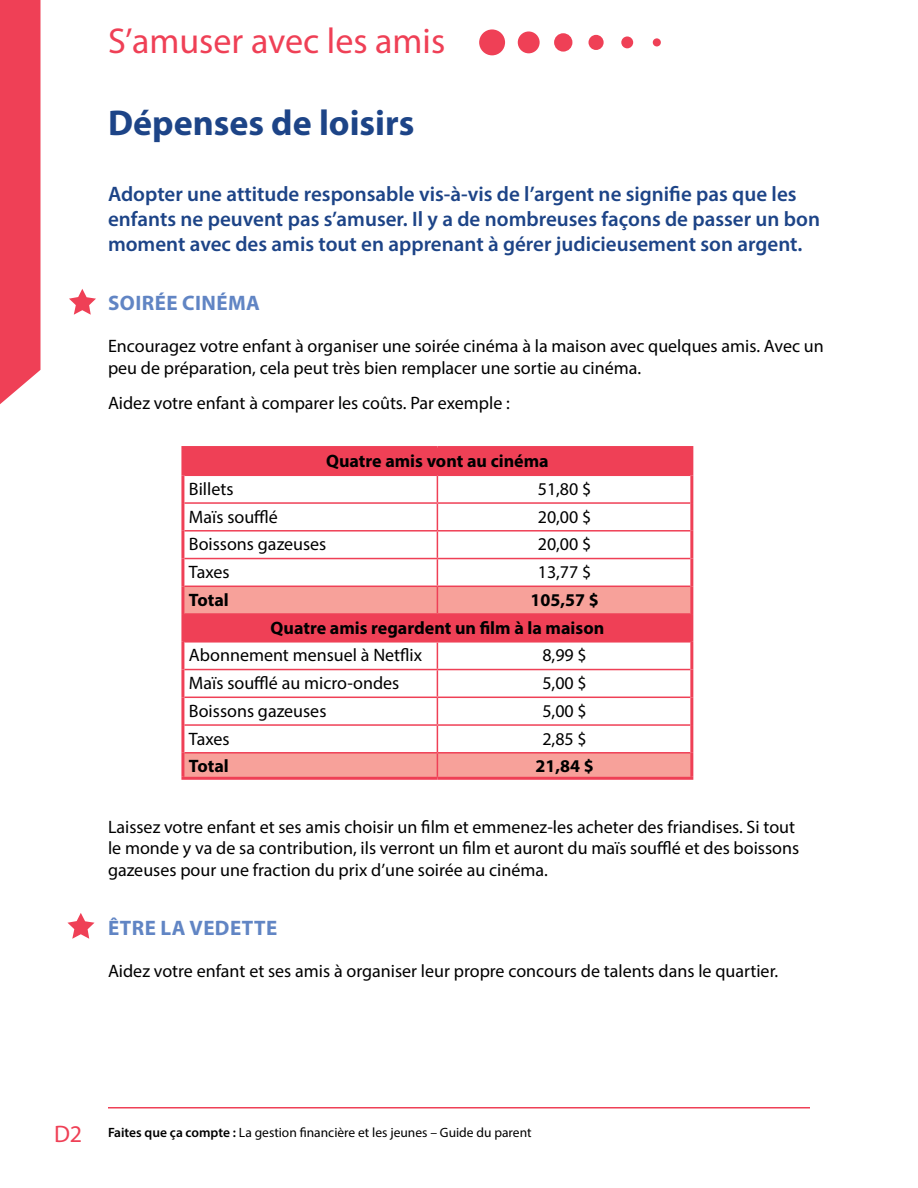
<style>
.page{position:relative;width:918px;height:1188px;background:#fff}
.page>*{position:absolute;margin:0;border:0;box-sizing:border-box;transform-origin:0 0}
.t1{font:36px "Myriad Pro";color:#ef4056}
.Lesson_Title{font:700 36px "Myriad Pro";color:#1d4487}
.Lesson_Intro{font:600 21px/25.2px "Myriad Pro";color:#1d4487}
.Lesson_Heading{font:700 21px "Myriad Pro";letter-spacing:.02em;color:#6185c4}
.t2{font:18px/21.6px "Myriad Pro";color:#000}
.t3{font:700 18px "Myriad Pro";color:#000}
.t4{font:13.5px "Myriad Pro";color:#000}
.s1{font-size:24px;color:#ef4056}
.s2{font-weight:600}
</style>
<div class="page">
<div style="left:0;top:0;width:40px;height:404px;background:#ef4056"></div>
<hr style="left:108px;top:1107px;width:702px;height:1px;background:#ef4056">
<div style="left:479px;top:29px;width:26px;height:26px;background:#ef4056;border-radius:50%"></div>
<div style="left:518px;top:31px;width:22px;height:22px;background:#ef4056;border-radius:50%"></div>
<div style="left:554px;top:33px;width:18px;height:19px;background:#ef4056;border-radius:50%"></div>
<div style="left:589px;top:35px;width:15px;height:15px;background:#ef4056;border-radius:50%"></div>
<div style="left:621px;top:36px;width:12px;height:12px;background:#ef4056;border-radius:50%"></div>
<div style="left:653px;top:38px;width:8px;height:8px;background:#ef4056;border-radius:50%"></div>
<svg style="left:69px;top:289px;width:27px;height:26px"></svg>
<svg style="left:67px;top:913px;width:28px;height:26px"></svg>
<svg style="left:184px;top:449px;width:506px;height:137px"></svg>
<svg style="left:184px;top:587px;width:506px;height:190px"></svg>
<hr style="left:184px;top:475px;width:253px;height:1px;background:#ef4056">
<hr style="left:437px;top:475px;width:253px;height:1px;background:#ef4056">
<hr style="left:184px;top:502px;width:253px;height:2px;background:#ef4056">
<hr style="left:437px;top:502px;width:253px;height:2px;background:#ef4056">
<hr style="left:184px;top:530px;width:253px;height:2px;background:#ef4056">
<hr style="left:437px;top:530px;width:253px;height:2px;background:#ef4056">
<hr style="left:184px;top:558px;width:253px;height:1px;background:#ef4056">
<hr style="left:437px;top:558px;width:253px;height:1px;background:#ef4056">
<hr style="left:184px;top:586px;width:253px;height:1px;background:#ef4056">
<hr style="left:437px;top:586px;width:253px;height:1px;background:#ef4056">
<svg style="left:437px;top:476px;width:1px;height:137px"></svg>
<hr style="left:184px;top:613px;width:253px;height:2px;background:#ef4056">
<hr style="left:437px;top:613px;width:253px;height:2px;background:#ef4056">
<hr style="left:184px;top:641px;width:253px;height:2px;background:#ef4056">
<hr style="left:437px;top:641px;width:253px;height:2px;background:#ef4056">
<hr style="left:184px;top:669px;width:253px;height:1px;background:#ef4056">
<hr style="left:437px;top:669px;width:253px;height:1px;background:#ef4056">
<hr style="left:184px;top:697px;width:253px;height:1px;background:#ef4056">
<hr style="left:437px;top:697px;width:253px;height:1px;background:#ef4056">
<hr style="left:184px;top:724px;width:253px;height:2px;background:#ef4056">
<hr style="left:437px;top:724px;width:253px;height:2px;background:#ef4056">
<hr style="left:184px;top:752px;width:253px;height:2px;background:#ef4056">
<hr style="left:437px;top:752px;width:253px;height:2px;background:#ef4056">
<svg style="left:437px;top:643px;width:1px;height:134px"></svg>
<hr style="left:181px;top:446px;width:256px;height:3px;background:#ef4056">
<hr style="left:181px;top:449px;width:3px;height:26px;background:#ef4056">
<hr style="left:437px;top:446px;width:256px;height:3px;background:#ef4056">
<hr style="left:690px;top:449px;width:3px;height:26px;background:#ef4056">
<hr style="left:181px;top:475px;width:3px;height:28px;background:#ef4056">
<hr style="left:690px;top:475px;width:3px;height:28px;background:#ef4056">
<hr style="left:181px;top:503px;width:3px;height:28px;background:#ef4056">
<hr style="left:690px;top:503px;width:3px;height:28px;background:#ef4056">
<hr style="left:181px;top:531px;width:3px;height:28px;background:#ef4056">
<hr style="left:690px;top:531px;width:3px;height:28px;background:#ef4056">
<hr style="left:181px;top:559px;width:3px;height:27px;background:#ef4056">
<hr style="left:690px;top:559px;width:3px;height:27px;background:#ef4056">
<hr style="left:181px;top:586px;width:3px;height:28px;background:#ef4056">
<hr style="left:690px;top:586px;width:3px;height:28px;background:#ef4056">
<hr style="left:181px;top:614px;width:3px;height:28px;background:#ef4056">
<hr style="left:690px;top:614px;width:3px;height:28px;background:#ef4056">
<hr style="left:181px;top:642px;width:3px;height:28px;background:#ef4056">
<hr style="left:690px;top:642px;width:3px;height:28px;background:#ef4056">
<hr style="left:181px;top:670px;width:3px;height:27px;background:#ef4056">
<hr style="left:690px;top:670px;width:3px;height:27px;background:#ef4056">
<hr style="left:181px;top:697px;width:3px;height:28px;background:#ef4056">
<hr style="left:690px;top:697px;width:3px;height:28px;background:#ef4056">
<hr style="left:181px;top:725px;width:3px;height:28px;background:#ef4056">
<hr style="left:690px;top:725px;width:3px;height:28px;background:#ef4056">
<hr style="left:181px;top:753px;width:3px;height:24px;background:#ef4056">
<hr style="left:690px;top:753px;width:3px;height:24px;background:#ef4056">
<hr style="left:181px;top:777px;width:256px;height:3px;background:#ef4056">
<hr style="left:437px;top:777px;width:256px;height:3px;background:#ef4056">
<h1 class="t1" style="left:108px;top:19px;width:339px">S’amuser avec les amis</h1>
<p class="Lesson_Title" style="left:108px;top:99px;width:308px">Dépenses de loisirs</p>
<p class="Lesson_Intro" style="left:108px;top:181px;width:714px">Adopter une attitude responsable vis-à-vis de l’argent ne signifie pas que les enfants ne peuvent pas s’amuser. Il y a de nombreuses façons de passer un bon moment avec des amis tout en apprenant à gérer judicieusement son argent.</p>
<p class="Lesson_Heading" style="left:108px;top:289px;width:153px">SOIRÉE CINÉMA</p>
<p class="t2" style="left:108px;top:335px;width:717px">Encouragez votre enfant à organiser une soirée cinéma à la maison avec quelques amis. Avec un peu de préparation, cela peut très bien remplacer une sortie au cinéma.</p>
<p class="t2" style="left:108px;top:391px;width:404px">Aidez votre enfant à comparer les coûts. Par exemple :</p>
<p class="t3" style="left:326px;top:449px;width:224px">Quatre amis vont au cinéma</p>
<p class="t2" style="left:189px;top:478px;width:46px">Billets</p>
<p class="t2" style="left:538px;top:478px;width:55px">51,80 $</p>
<p class="t2" style="left:189px;top:505px;width:91px">Maïs soufflé</p>
<p class="t2" style="left:538px;top:505px;width:55px">20,00 $</p>
<p class="t2" style="left:189px;top:533px;width:139px">Boissons gazeuses</p>
<p class="t2" style="left:538px;top:533px;width:55px">20,00 $</p>
<p class="t2" style="left:189px;top:561px;width:42px">Taxes</p>
<p class="t2" style="left:538px;top:561px;width:55px">13,77 $</p>
<p class="t3" style="left:189px;top:588px;width:41px">Total</p>
<p class="t3" style="left:531px;top:588px;width:70px">105,57 $</p>
<p class="t3" style="left:271px;top:616px;width:335px">Quatre amis regardent un film à la maison</p>
<p class="t2" style="left:189px;top:644px;width:235px">Abonnement mensuel à Netflix</p>
<p class="t2" style="left:542px;top:644px;width:46px">8,99 $</p>
<p class="t2" style="left:189px;top:672px;width:212px">Maïs soufflé au micro-ondes</p>
<p class="t2" style="left:542px;top:672px;width:46px">5,00 $</p>
<p class="t2" style="left:189px;top:700px;width:139px">Boissons gazeuses</p>
<p class="t2" style="left:542px;top:700px;width:46px">5,00 $</p>
<p class="t2" style="left:189px;top:727px;width:42px">Taxes</p>
<p class="t2" style="left:542px;top:727px;width:46px">2,85 $</p>
<p class="t3" style="left:189px;top:755px;width:41px">Total</p>
<p class="t3" style="left:536px;top:755px;width:60px">21,84 $</p>
<p class="t2" style="left:108px;top:815px;width:693px">Laissez votre enfant et ses amis choisir un film et emmenez-les acheter des friandises. Si tout le monde y va de sa contribution, ils verront un film et auront du maïs soufflé et des boissons gazeuses pour une fraction du prix d’une soirée au cinéma.</p>
<p class="Lesson_Heading" style="left:108px;top:914px;width:171px">ÊTRE LA VEDETTE</p>
<p class="t2" style="left:108px;top:959px;width:672px">Aidez votre enfant et ses amis à organiser leur propre concours de talents dans le quartier.</p>
<p class="t4" style="left:54px;top:1125px;width:479px"><span class="s1">D2</span> <span class="s2">Faites que ça compte :</span> La gestion financière et les jeunes – Guide du parent</p>
</div>
